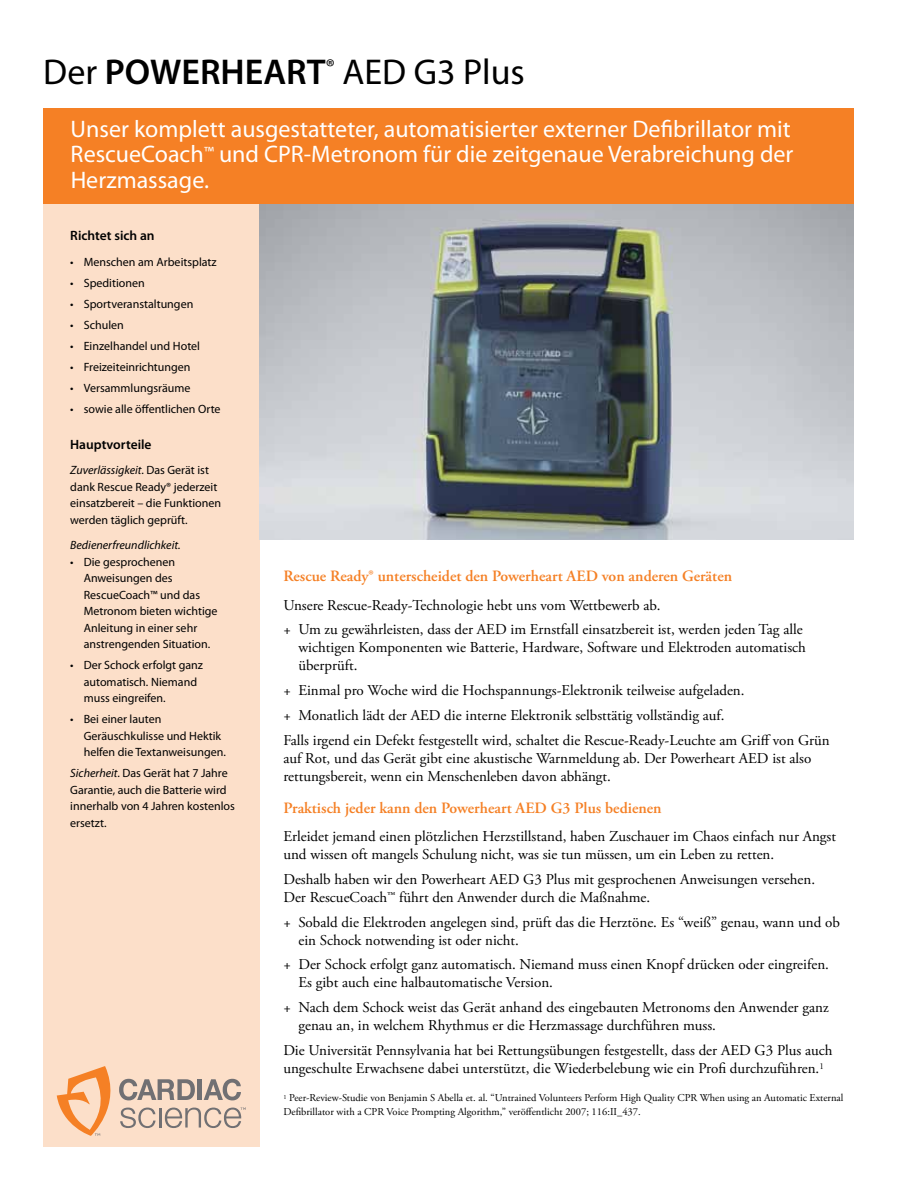
<style>
.page{position:relative;width:897px;height:1188px;background:#fff}
.page>*{position:absolute;margin:0;border:0;box-sizing:border-box;transform-origin:0 0}
.t1{font:36px "Myriad Pro";color:#000}
.t2{font:24px/25.5px "Myriad Pro";color:#fff;text-align:justify}
.t3{font:600 15.75px "Adobe Garamond Pro";color:#f58025}
.t4{font:15px/18px "Adobe Garamond Pro";color:#000}
.t5{font:600 13.5px "Myriad Pro";color:#000}
.t6{font:12px/16.5px "Myriad Pro";color:#000}
.t7{font:italic 12px "Myriad Pro";color:#000}
.t8{font:10.5px/13.5px "Adobe Garamond Pro";color:#000}
.s1{font-weight:600}
.s2{font-style:italic}
</style>
<div class="page">
<div style="left:43px;top:148px;width:216px;height:1000px;background:#fcdfc9"></div>
<svg style="left:57px;top:1066px;width:189px;height:70px"></svg>
<img style="left:259px;top:203px;width:594px;height:337px">
<div style="left:44px;top:108px;width:809px;height:95px;background:#f58025"></div>
<h1 class="t1" style="left:43px;top:49px;width:483px">Der <span class="s1">POWERHEART</span><sup>®</sup> AED G3 Plus</h1>
<h2 class="t2" style="left:71px;top:115px;width:724px">Unser komplett ausgestatteter, automatisierter externer Defibrillator mit RescueCoach<sup>™</sup> und CPR-Metronom für die zeitgenaue Verabreichung der Herzmassage.</h2>
<p class="t5" style="left:70px;top:227px;width:86px">Richtet sich an</p>
<p class="t6" style="left:70px;top:254px;width:148px">• Menschen am Arbeitsplatz</p>
<p class="t6" style="left:70px;top:275px;width:76px">• Speditionen</p>
<p class="t6" style="left:70px;top:296px;width:125px">• Sportveranstaltungen</p>
<p class="t6" style="left:70px;top:317px;width:55px">• Schulen</p>
<p class="t6" style="left:70px;top:338px;width:131px">• Einzelhandel und Hotel</p>
<p class="t6" style="left:70px;top:359px;width:122px">• Freizeiteinrichtungen</p>
<p class="t6" style="left:70px;top:380px;width:122px">• Versammlungsräume</p>
<p class="t6" style="left:70px;top:401px;width:152px">• sowie alle öffentlichen Orte</p>
<p class="t5" style="left:70px;top:436px;width:83px">Hauptvorteile</p>
<p class="t6" style="left:70px;top:462px;width:152px"><span class="s2">Zuverlässigkeit.</span> Das Gerät ist dank Rescue Ready® jederzeit einsatzbereit – die Funktionen werden täglich geprüft.</p>
<p class="t7" style="left:70px;top:538px;width:112px">Bedienerfreundlichkeit.</p>
<p class="t6" style="left:84px;top:554px;width:135px;text-indent:-14px">• Die gesprochenen<br>Anweisungen des<br>RescueCoach™ und das<br>Metronom bieten wichtige<br>Anleitung in einer sehr anstrengenden Situation.</p>
<p class="t6" style="left:84px;top:657px;width:121px;text-indent:-14px">• Der Schock erfolgt ganz automatisch. Niemand muss eingreifen.</p>
<p class="t6" style="left:84px;top:711px;width:144px;text-indent:-14px">• Bei einer lauten<br>Geräuschkulisse und Hektik helfen die Textanweisungen.</p>
<p class="t6" style="left:70px;top:765px;width:166px"><span class="s2">Sicherheit.</span> Das Gerät hat 7 Jahre<br>Garantie, auch die Batterie wird innerhalb von 4 Jahren kostenlos ersetzt.</p>
<p class="t3" style="left:283px;top:567px;width:450px">Rescue Ready® unterscheidet den Powerheart AED von anderen Geräten</p>
<p class="t4" style="left:283px;top:593px;width:521px;line-height:24.8px">Unsere Rescue-Ready-Technologie hebt uns vom Wettbewerb ab.<br>+ Um zu gewährleisten, dass der AED im Ernstfall einsatzbereit ist, werden jeden Tag alle</p>
<p class="t4" style="left:298px;top:639px;width:509px">wichtigen Komponenten wie Batterie, Hardware, Software und Elektroden automatisch überprüft.</p>
<p class="t4" style="left:283px;top:678px;width:547px;line-height:24.8px">+ Einmal pro Woche wird die Hochspannungs-Elektronik teilweise aufgeladen.<br>+ Monatlich lädt der AED die interne Elektronik selbsttätig vollständig auf.<br>Falls irgend ein Defekt festgestellt wird, schaltet die Rescue-Ready-Leuchte am Griff von Grün</p>
<p class="t4" style="left:283px;top:749px;width:529px">auf Rot, und das Gerät gibt eine akustische Warnmeldung ab. Der Powerheart AED ist also rettungsbereit, wenn ein Menschenleben davon abhängt.</p>
<p class="t3" style="left:283px;top:799px;width:380px">Praktisch jeder kann den Powerheart AED G3 Plus bedienen</p>
<p class="t4" style="left:283px;top:828px;width:554px">Erleidet jemand einen plötzlichen Herzstillstand, haben Zuschauer im Chaos einfach nur Angst und wissen oft mangels Schulung nicht, was sie tun müssen, um ein Leben zu retten.</p>
<p class="t4" style="left:283px;top:871px;width:533px">Deshalb haben wir den Powerheart AED G3 Plus mit gesprochenen Anweisungen versehen.<br>Der RescueCoach™ führt den Anwender durch die Maßnahme.</p>
<p class="t4" style="left:298px;top:913px;width:543px;text-indent:-15px">+ Sobald die Elektroden angelegen sind, prüft das die Herztöne. Es “weiß” genau, wann und ob ein Schock notwending ist oder nicht.</p>
<p class="t4" style="left:298px;top:956px;width:532px;text-indent:-15px">+ Der Schock erfolgt ganz automatisch. Niemand muss einen Knopf drücken oder eingreifen.<br>Es gibt auch eine halbautomatische Version.</p>
<p class="t4" style="left:298px;top:999px;width:531px;text-indent:-15px">+ Nach dem Schock weist das Gerät anhand des eingebauten Metronoms den Anwender ganz genau an, in welchem Rhythmus er die Herzmassage durchführen muss.</p>
<p class="t4" style="left:283px;top:1042px;width:550px">Die Universität Pennsylvania hat bei Rettungsübungen festgestellt, dass der AED G3 Plus auch ungeschulte Erwachsene dabei unterstützt, die Wiederbelebung wie ein Profi durchzuführen.<sup>1</sup></p>
<p class="t8" style="left:283px;top:1092px;width:561px"><sup>1</sup> Peer-Review-Studie von Benjamin S Abella et. al. “Untrained Volunteers Perform High Quality CPR When using an Automatic External<br>Defibrillator with a CPR Voice Prompting Algorithm,” veröffentlicht 2007; 116:II_437.</p>
</div>
